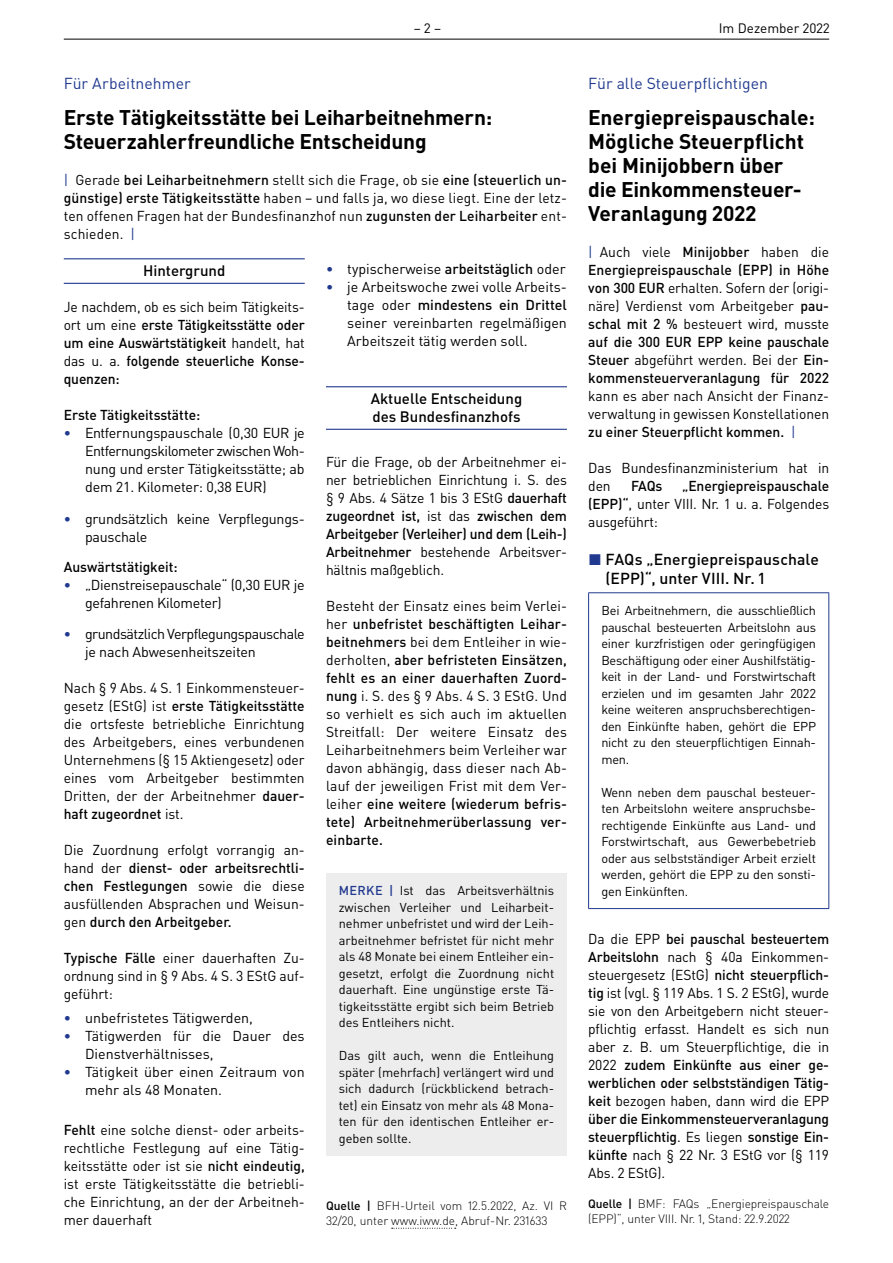
<style>
.page{position:relative;width:893px;height:1263px;background:#fff}
.page>*{position:absolute;margin:0;border:0;box-sizing:border-box;transform-origin:0 0}
.t1{font:700 21px/24px "DIN Pro";letter-spacing:-.01em;color:#000}
.t2{font:500 15.75px/19.5px "DIN Pro";letter-spacing:.005em;color:#000}
.t3{font:15.75px "DIN Pro";color:#213a8f}
.t4{font:500 15px/18px "DIN Pro";color:#000}
.t5{font:14.25px/18px "DIN Pro";color:#000;text-align:justify}
.t6{font:500 14.25px/18px "DIN Pro";letter-spacing:-.01em;color:#000;text-align:justify}
.t7{font:14.25px/18px "DIN Pro";letter-spacing:-.02em;color:#000}
.t8{font:14.25px/18px "DIN Pro";letter-spacing:-.035em;color:#000}
.t9{font:13.5px "DIN Pro";color:#000}
.t10{font:12.75px/16.5px "DIN Pro";letter-spacing:-.01em;color:#000;text-align:justify}
.t11{font:300 12px/15px "DIN Pro";letter-spacing:-.01em;color:#000}
.s1{color:#213a8f}
.s2{font-weight:500}
.s3{font-weight:400}
.s4{font-weight:500;color:#213a8f}
.s5{font-weight:400;color:#213a8f}
</style>
<div class="page">
<hr style="left:64px;top:39px;width:765px;height:1px;background:#000">
<hr style="left:64px;top:258px;width:241px;height:1px;background:#213a8f">
<hr style="left:64px;top:283px;width:241px;height:1px;background:#213a8f">
<hr style="left:326px;top:386px;width:241px;height:1px;background:#213a8f">
<hr style="left:326px;top:429px;width:241px;height:1px;background:#213a8f">
<svg style="left:392px;top:1228px;width:64px;height:1px"></svg>
<div style="left:326px;top:873px;width:241px;height:283px;background:#ededed"></div>
<hr style="left:588px;top:592px;width:241px;height:1px;background:#213a8f">
<hr style="left:588px;top:593px;width:1px;height:315px;background:#213a8f">
<hr style="left:828px;top:593px;width:1px;height:315px;background:#213a8f">
<hr style="left:588px;top:908px;width:241px;height:1px;background:#213a8f">
<p class="t9" style="left:414px;top:19px;width:29px">– 2 –</p>
<p class="t9" style="left:719px;top:19px;width:112px">Im Dezember 2022</p>
<p class="t3" style="left:64px;top:73px;width:128px">Für Arbeitnehmer</p>
<h1 class="t1" style="left:64px;top:105px;width:430px">Erste Tätigkeitsstätte bei Leiharbeitnehmern:<br>Steuerzahlerfreundliche Entscheidung</h1>
<p class="t5" style="left:64px;top:171px;width:505px"><span class="s1">|</span> Gerade <span class="s2">bei Leiharbeitnehmern</span> stellt sich die Frage, ob sie <span class="s2">eine (steuerlich un&shy;günstige) erste Tätigkeitsstätte</span> haben – und falls ja, wo diese liegt. Eine der letz&shy;ten offenen Fragen hat der Bundesfinanzhof nun <span class="s2">zugunsten der Leiharbeiter</span> ent&shy;schieden. <span class="s1">|</span></p>
<p class="t4" style="left:143px;top:261px;width:84px">Hintergrund</p>
<p class="t6" style="left:64px;top:298px;width:242px"><span class="s3">Je nachdem, ob es sich beim Tätigkeits&shy;ort um eine</span> erste Tätigkeitsstätte oder um eine Auswärtstätigkeit <span class="s3">handelt, hat das u. a.</span> folgende steuerliche Konse&shy;quenzen:</p>
<p class="t6" style="left:64px;top:406px;width:138px">Erste Tätigkeitsstätte:</p>
<p class="t5" style="left:85px;top:424px;width:221px;text-indent:-21px"><span class="s4">•</span> Entfernungspauschale (0,30 EUR je Entfernungskilometer zwischen Woh&shy;nung und erster Tätigkeitsstätte; ab dem 21. Kilometer: 0,38 EUR)</p>
<p class="t7" style="left:85px;top:509px;width:221px;text-indent:-21px"><span class="s4">•</span> grundsätzlich keine Verpflegungs&shy;pauschale</p>
<p class="t6" style="left:64px;top:557px;width:116px">Auswärtstätigkeit:</p>
<p class="t7" style="left:85px;top:575px;width:221px;text-indent:-21px"><span class="s4">•</span> „Dienstreisepauschale“ (0,30 EUR je gefahrenen Kilometer)</p>
<p class="t8" style="left:85px;top:625px;width:221px;text-indent:-21px"><span class="s4">•</span> grundsätzlich Verpflegungspauschale je nach Abwesenheitszeiten</p>
<p class="t5" style="left:64px;top:679px;width:242px">Nach § 9 Abs. 4 S. 1 Einkommensteuer&shy;gesetz (EStG) ist <span class="s2">erste Tätigkeitsstätte </span>die ortsfeste betriebliche Einrichtung des Arbeitgebers, eines verbundenen Unternehmens (§ 15 Aktiengesetz) oder eines vom Arbeitgeber bestimmten Dritten, der der Arbeitnehmer <span class="s2">dauer&shy;haft zugeordnet</span> ist.</p>
<p class="t5" style="left:64px;top:841px;width:242px">Die Zuordnung erfolgt vorrangig an&shy;hand der <span class="s2">dienst- oder arbeitsrechtli&shy;chen Festlegungen</span> sowie die diese ausfüllenden Absprachen und Weisun&shy;gen <span class="s2">durch den Arbeitgeber.</span></p>
<p class="t5" style="left:64px;top:949px;width:242px"><span class="s2">Typische Fälle</span> einer dauerhaften Zu&shy;ordnung sind in § 9 Abs. 4 S. 3 EStG auf&shy;geführt:</p>
<p class="t5" style="left:64px;top:1009px;width:191px"><span class="s4">•</span> unbefristetes Tätigwerden,</p>
<p class="t5" style="left:85px;top:1027px;width:221px;text-indent:-21px"><span class="s4">•</span> Tätigwerden für die Dauer des<br>Dienstverhältnisses,</p>
<p class="t5" style="left:85px;top:1063px;width:221px;text-indent:-21px"><span class="s4">•</span> Tätigkeit über einen Zeitraum von mehr als 48 Monaten.</p>
<p class="t5" style="left:64px;top:1120px;width:242px"><span class="s2">Fehlt</span> eine solche dienst- oder arbeits&shy;rechtliche Festlegung auf eine Tätig&shy;keitsstätte oder ist sie <span class="s2">nicht eindeutig, </span>ist erste Tätigkeitsstätte die betriebli&shy;che Einrichtung, an der der Arbeitneh&shy;mer dauerhaft</p>
<p class="t5" style="left:326px;top:259px;width:241px"><span class="s4">•</span> typischerweise <span class="s2">arbeitstäglich</span> oder</p>
<p class="t5" style="left:347px;top:277px;width:221px;text-indent:-21px"><span class="s4">•</span> je Arbeitswoche zwei volle Arbeits&shy;tage oder <span class="s2">mindestens ein Drittel </span>seiner vereinbarten regelmäßigen Arbeitszeit tätig werden soll.</p>
<p class="t4" style="left:371px;top:389px;width:153px">Aktuelle Entscheidung des Bundesfinanzhofs</p>
<p class="t5" style="left:326px;top:453px;width:242px">Für die Frage, ob der Arbeitnehmer ei&shy;ner betrieblichen Einrichtung i. S. des § 9 Abs. 4 Sätze 1 bis 3 EStG <span class="s2">dauerhaft zugeordnet ist,</span> ist das <span class="s2">zwischen dem Arbeitgeber (Verleiher) und dem (Leih-)<br>Arbeitnehmer</span> bestehende Arbeitsver&shy;hältnis maßgeblich.</p>
<p class="t5" style="left:326px;top:597px;width:243px">Besteht der Einsatz eines beim Verlei&shy;her <span class="s2">unbefristet beschäftigten Leihar&shy;beitnehmers</span> bei dem Entleiher in wie&shy;derholten, <span class="s2">aber befristeten Einsätzen, fehlt es an einer dauerhaften Zuord&shy;nung</span> i. S. des § 9 Abs. 4 S. 3 EStG. Und so verhielt es sich auch im aktuellen Streitfall: Der weitere Einsatz des Leiharbeitnehmers beim Verleiher war davon abhängig, dass dieser nach Ab&shy;lauf der jeweiligen Frist mit dem Ver&shy;leiher <span class="s2">eine weitere (wiederum befris&shy;tete) Arbeitnehmerüberlassung ver&shy;einbarte.</span></p>
<p class="t10" style="left:339px;top:882px;width:217px"><span class="s4">MERKE |</span> Ist das Arbeitsverhältnis zwischen Verleiher und Leiharbeit&shy;nehmer unbefristet und wird der Leih&shy;arbeitnehmer befristet für nicht mehr als 48 Monate bei einem Entleiher ein&shy;gesetzt, erfolgt die Zuordnung nicht dauerhaft. Eine ungünstige erste Tä&shy;tigkeitsstätte ergibt sich beim Betrieb des Entleihers nicht.</p>
<p class="t10" style="left:339px;top:1047px;width:217px">Das gilt auch, wenn die Entleihung später (mehrfach) verlängert wird und sich dadurch (rückblickend betrach&shy;tet) ein Einsatz von mehr als 48 Mona&shy;ten für den identischen Entleiher er&shy;geben sollte.</p>
<p class="t11" style="left:326px;top:1198px;width:242px"><span class="s2">Quelle |</span> BFH-Urteil vom 12.5.2022, Az. VI R<br>32/20, unter www.iww.de, Abruf-Nr. 231633</p>
<p class="t3" style="left:588px;top:73px;width:181px">Für alle Steuerpflichtigen</p>
<h1 class="t1" style="left:588px;top:105px;width:228px">Energiepreispauschale:<br>Mögliche Steuerpflicht bei Minijobbern über die Einkommensteuer-<br>Veranlagung 2022</h1>
<p class="t6" style="left:588px;top:243px;width:242px"><span class="s5">|</span> <span class="s3">Auch viele</span> Minijobber <span class="s3">haben die </span>Energiepreispauschale (EPP) in Höhe von 300 EUR <span class="s3">erhalten. Sofern der (origi&shy;näre) Verdienst vom Arbeitgeber</span> pau&shy;schal mit 2 % <span class="s3">besteuert wird, musste </span>auf die 300 EUR EPP keine pauschale Steuer <span class="s3">abgeführt werden. Bei der</span> Ein&shy;kommensteuerveranlagung für 2022</p>
<p class="t5" style="left:588px;top:387px;width:242px">kann es aber nach Ansicht der Finanz&shy;verwaltung in gewissen Konstellationen <span class="s2">zu einer Steuerpflicht kommen.</span> <span class="s1">|</span></p>
<p class="t5" style="left:588px;top:459px;width:242px">Das Bundesfinanzministerium hat in den</p>
<p class="t6" style="left:631px;top:477px;width:33px">FAQs</p>
<p class="t5" style="left:588px;top:477px;width:242px;text-indent:94px"><span class="s2">„Energiepreispauschale (EPP)“</span>, unter VIII. Nr. 1 u. a. Folgendes ausgeführt:</p>
<p class="t2" style="left:606px;top:549px;width:215px;text-indent:-17px"><span class="s1">◼</span> FAQs „Energiepreispauschale (EPP)“, unter VIII. Nr. 1</p>
<p class="t10" style="left:601px;top:602px;width:216px">Bei Arbeitnehmern, die ausschließlich pauschal besteuerten Arbeitslohn aus einer kurzfristigen oder geringfügigen Beschäftigung oder einer Aushilfstätig&shy;keit in der Land- und Forstwirtschaft erzielen und im gesamten Jahr 2022 keine weiteren anspruchsberechtigen&shy;den Einkünfte haben, gehört die EPP nicht zu den steuerpflichtigen Einnah&shy;men.</p>
<p class="t10" style="left:601px;top:783px;width:216px">Wenn neben dem pauschal besteuer&shy;ten Arbeitslohn weitere anspruchsbe&shy;rechtigende Einkünfte aus Land- und Forstwirtschaft, aus Gewerbebetrieb oder aus selbstständiger Arbeit erzielt werden, gehört die EPP zu den sonsti&shy;gen Einkünften.</p>
<p class="t5" style="left:588px;top:930px;width:242px">Da die EPP <span class="s2">bei pauschal besteuertem Arbeitslohn</span> nach § 40a Einkommen&shy;steuergesetz (EStG) <span class="s2">nicht steuerpflich&shy;tig</span> ist (vgl. § 119 Abs. 1 S. 2 EStG), wurde sie von den Arbeitgebern nicht steuer&shy;pflichtig erfasst. Handelt es sich nun aber z. B. um Steuerpflichtige, die in 2022 <span class="s2">zudem Einkünfte aus einer ge&shy;werblichen oder selbstständigen Tätig&shy;keit</span> bezogen haben, dann wird die EPP <span class="s2">über die Einkommensteuerveranlagung steuerpflichtig</span>. Es liegen <span class="s2">sonstige Ein&shy;künfte</span> nach § 22 Nr. 3 EStG vor (§ 119<br>Abs. 2 EStG).</p>
<p class="t11" style="left:588px;top:1196px;width:242px"><span class="s2">Quelle |</span> BMF: FAQs „Energiepreispauschale (EPP)“, unter VIII. Nr. 1, Stand: 22.9.2022</p>
</div>
